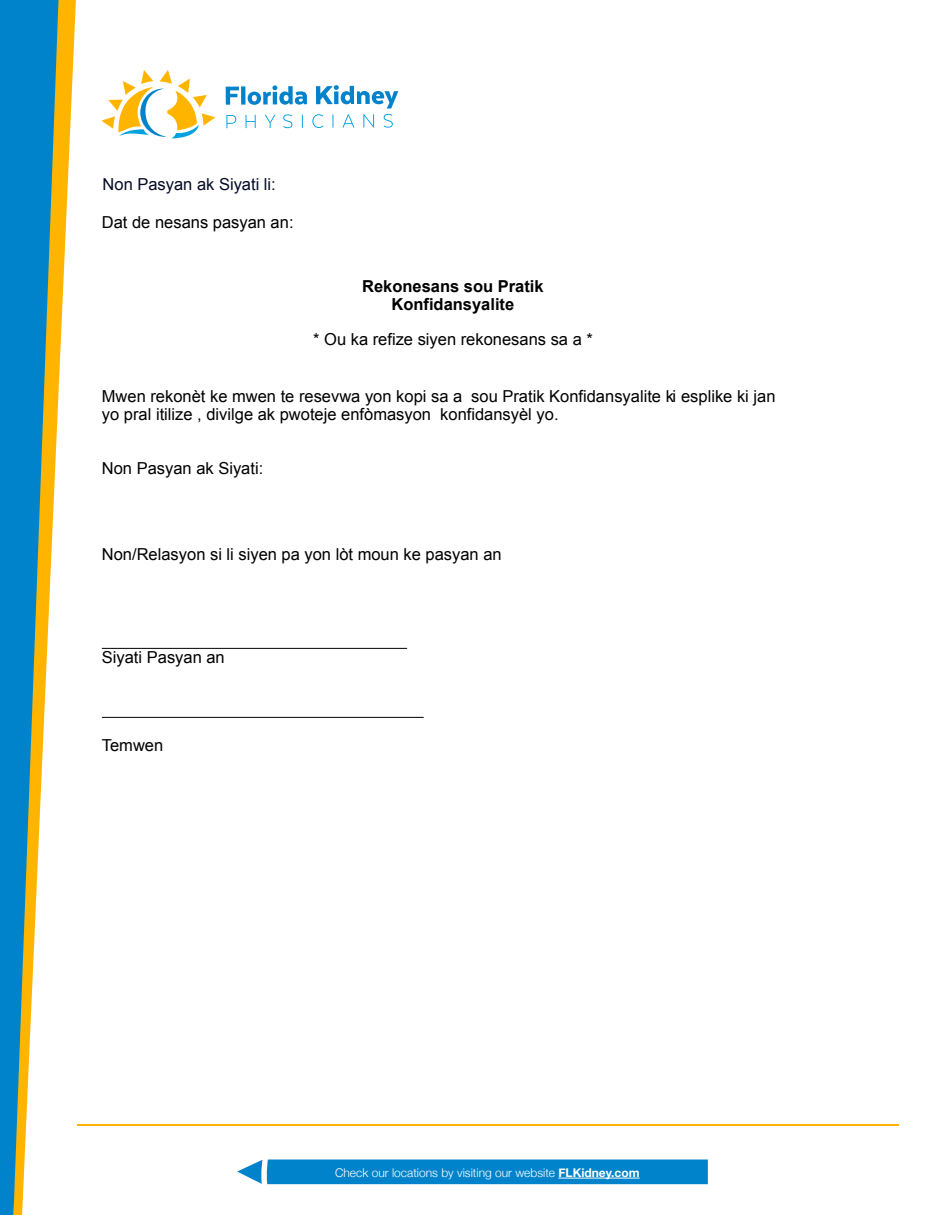
<style>
.page{position:relative;width:945px;height:1215px;background:#fff}
.page>*{position:absolute;margin:0;border:0;box-sizing:border-box;transform-origin:0 0}
.t1{font:16.5px/18px "Arial";color:#000}
.t2{font:700 16.5px/18px "Arial";color:#000;text-align:center}
.t3{font:16.5px "Arial";color:#050b24}
.t4{font:300 12px "Helvetica Neue";color:#fff}
.s1{font-weight:700}
</style>
<div class="page">
<hr style="left:77px;top:1125px;width:822px;height:1px;background:#ffb500">
<svg style="left:58px;top:0;width:18px;height:404px"></svg>
<svg style="left:0;top:0;width:58px;height:1215px;fill:#0083ca"></svg>
<svg style="left:101px;top:70px;width:114px;height:68px"></svg>
<svg style="left:226px;top:87px;width:13px;height:18px"></svg>
<svg style="left:241px;top:86px;width:4px;height:19px"></svg>
<svg style="left:226px;top:115px;width:10px;height:13px"></svg>
<svg style="left:246px;top:85px;width:152px;height:43px"></svg>
<div style="left:237px;top:1160px;width:471px;height:24px;background:#0083ca"></div>
<hr style="left:558px;top:1178px;width:82px;height:1px;background:#fff">
<hr style="left:102px;top:648px;width:305px;height:1px;background:#000">
<hr style="left:102px;top:717px;width:322px;height:1px;background:#000">
<p class="t3" style="left:103px;top:174px;width:175px">Non Pasyan ak Siyati li:</p>
<p class="t1" style="left:102px;top:214px;width:193px">Dat de nesans pasyan an:</p>
<p class="t2" style="left:362px;top:278px;width:183px">Rekonesans sou Pratik<br>Konfidansyalite</p>
<p class="t1" style="left:313px;top:331px;width:281px">* Ou ka refize siyen rekonesans sa a *</p>
<p class="t1" style="left:102px;top:388px;width:675px">Mwen rekonèt ke mwen te resevwa yon kopi sa a sou Pratik Konfidansyalite ki esplike ki jan yo pral itilize , divilge ak pwoteje enfòmasyon konfidansyèl yo.</p>
<p class="t1" style="left:102px;top:459px;width:163px">Non Pasyan ak Siyati:</p>
<p class="t1" style="left:102px;top:545px;width:401px">Non/Relasyon si li siyen pa yon lòt moun ke pasyan an</p>
<p class="t1" style="left:102px;top:649px;width:124px">Siyati Pasyan an</p>
<p class="t1" style="left:102px;top:736px;width:63px">Temwen</p>
<p class="t4" style="left:335px;top:1163px;width:306px">Check our locations by visiting our website <span class="s1">FLKidney.com</span></p>
</div>
